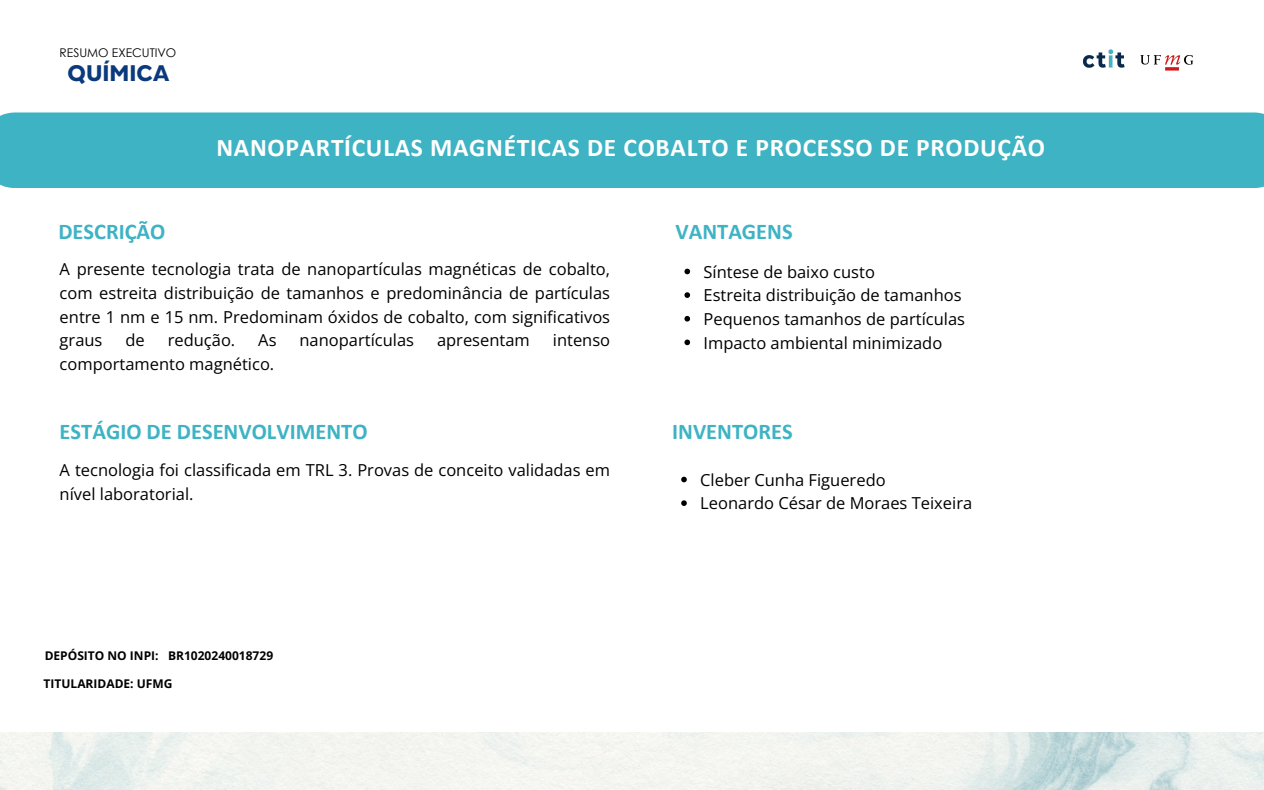
<style>
.page{position:relative;width:1264px;height:790px;background:#fff}
.page>*{position:absolute;margin:0;border:0;box-sizing:border-box;transform-origin:0 0}
.t1{font:700 25.5px "Calibri";letter-spacing:.03em;color:#fff}
.t2{font:700 22.5px "Calibri";color:#3eb3c4}
.t3{font:800 22.5px "Gogh";color:#0b3a7c}
.t4{font:16.5px/23.7px "Open Sans";color:#000;text-align:justify}
.t5{font:700 12px "Open Sans";color:#000}
.t6{font:12px "Century Gothic";color:#000}
</style>
<div class="page">
<div style="left:0;top:112px;width:1263px;height:76px;background:#3eb3c4"></div>
<img style="left:0;top:732px;width:1263px;height:57px">
<img style="left:1082px;top:49px;width:112px;height:22px">
<svg style="left:684px;top:269px;width:6px;height:5px"></svg>
<svg style="left:684px;top:292px;width:6px;height:6px"></svg>
<svg style="left:684px;top:316px;width:6px;height:5px"></svg>
<svg style="left:684px;top:339px;width:6px;height:6px"></svg>
<svg style="left:681px;top:477px;width:5px;height:5px"></svg>
<svg style="left:681px;top:500px;width:5px;height:6px"></svg>
<p class="t6" style="left:60px;top:45px;width:118px">RESUMO EXECUTIVO</p>
<p class="t3" style="left:68px;top:58px;width:104px">QUÍMICA</p>
<h4 class="t1" style="left:216px;top:137px;width:830px">NANOPARTÍCULAS MAGNÉTICAS DE COBALTO E PROCESSO DE PRODUÇÃO</h4>
<h2 class="t2" style="left:58px;top:222px;width:109px">DESCRIÇÃO</h2>
<h2 class="t4" style="left:60px;top:257px;width:552px">A presente tecnologia trata de nanopartículas magnéticas de cobalto, com estreita distribuição de tamanhos e predominância de partículas entre 1 nm e 15 nm. Predominam óxidos de cobalto, com significativos graus</h2>
<h2 class="t4" style="left:125px;top:328px;width:21px">de</h2>
<h2 class="t4" style="left:168px;top:328px;width:69px">redução.</h2>
<h2 class="t4" style="left:258px;top:328px;width:20px">As</h2>
<h2 class="t4" style="left:299px;top:328px;width:116px">nanopartículas</h2>
<h2 class="t4" style="left:437px;top:328px;width:94px">apresentam</h2>
<h2 class="t4" style="left:553px;top:328px;width:59px">intenso</h2>
<h2 class="t4" style="left:60px;top:352px;width:216px">comportamento magnético.</h2>
<p class="t2" style="left:60px;top:422px;width:309px">ESTÁGIO DE DESENVOLVIMENTO</p>
<p class="t4" style="left:60px;top:458px;width:552px">A tecnologia foi classificada em TRL 3. Provas de conceito validadas em nível laboratorial.</p>
<h1 class="t5" style="left:45px;top:647px;width:230px">DEPÓSITO NO INPI: BR1020240018729</h1>
<h4 class="t5" style="left:44px;top:675px;width:130px">TITULARIDADE: UFMG</h4>
<h3 class="t2" style="left:675px;top:222px;width:119px">VANTAGENS</h3>
<p class="t4" style="left:703px;top:259px;width:173px">Síntese de baixo custo</p>
<p class="t4" style="left:703px;top:283px;width:259px">Estreita distribuição de tamanhos</p>
<p class="t4" style="left:703px;top:307px;width:263px">Pequenos tamanhos de partículas</p>
<p class="t4" style="left:703px;top:330px;width:240px">Impacto ambiental minimizado</p>
<h2 class="t2" style="left:672px;top:422px;width:122px">INVENTORES</h2>
<h3 class="t4" style="left:700px;top:467px;width:187px">Cleber Cunha Figueredo</h3>
<h2 class="t4" style="left:700px;top:491px;width:273px">Leonardo César de Moraes Teixeira</h2>
</div>
